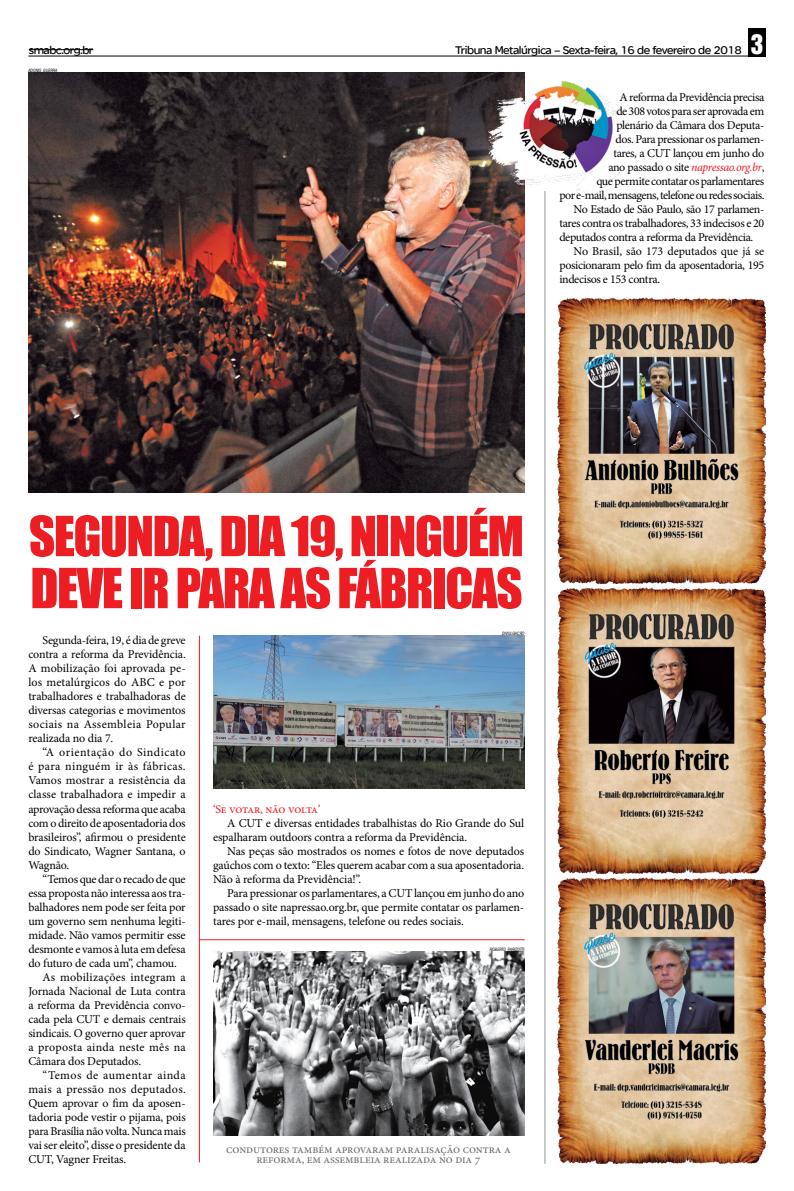
<style>
.page{position:relative;width:794px;height:1191px;background:#fff}
.page>*{position:absolute;margin:0;border:0;box-sizing:border-box;transform-origin:0 0}
.t1{font:51px/52px "Impact";letter-spacing:-.03em;color:#ed1d24}
.t2{font:12px/14px "Minion Pro";letter-spacing:-.02em;color:#000;text-align:justify}
.t3{font:12px/10px "Minion Pro";letter-spacing:-.01em;color:#6d6e71;text-align:center}
.t4{font:12px "SE Optimist Semi";letter-spacing:-.04em;color:#000}
.t5{font:12px "Minion Pro";letter-spacing:-.03em;color:#ed1d24}
.t6{font:italic condensed 4.4px "Swiss 721 BT";color:#000}
.s1{font-family:"Helvetica Inserat";font-size:25px;color:#fff}
.s2{font-style:italic;color:#ed1d24}
</style>
<div class="page">
<img style="left:28px;top:73px;width:496px;height:419px">
<hr style="left:199px;top:635px;width:1px;height:527px;background:#ed1d24">
<hr style="left:199px;top:939px;width:325px;height:1px;background:#ed1d24">
<hr style="left:28px;top:56px;width:737px;height:1px;background:#000">
<div style="left:748px;top:28px;width:17px;height:28px;background:#000"></div>
<hr style="left:29px;top:49px;width:64px;height:1px;background:#000">
<hr style="left:544px;top:191px;width:1px;height:972px;background:#939598">
<img style="left:489px;top:82px;width:135px;height:110px">
<img style="left:558px;top:878px;width:207px;height:285px">
<img style="left:558px;top:588px;width:207px;height:285px">
<img style="left:558px;top:298px;width:207px;height:285px">
<img style="left:213px;top:635px;width:311px;height:153px">
<img style="left:213px;top:951px;width:311px;height:184px">
<p class="t4" style="left:29px;top:43px;width:66px">smabc.org.br</p>
<p class="t4" style="left:455px;top:43px;width:310px">Tribuna Metalúrgica – Sexta-feira, 16 de fevereiro de 2018 <span class="s1">3</span></p>
<p class="t6" style="left:28px;top:68px;width:31px">ADONIS GUERRA</p>
<p class="t2" style="left:619px;top:90px;width:146px">A reforma da Previdência precisa</p>
<p class="t2" style="left:616px;top:104px;width:149px">de 308 votos para ser aprovada em</p>
<p class="t2" style="left:616px;top:118px;width:149px">plenário da Câmara dos Deputa-</p>
<p class="t2" style="left:615px;top:132px;width:151px">dos. Para pressionar os parlamen-</p>
<p class="t2" style="left:613px;top:146px;width:153px">tares, a CUT lançou em junho do</p>
<p class="t2" style="left:608px;top:160px;width:157px">ano passado o site <span class="s2">napressao.org.br</span>,</p>
<p class="t2" style="left:596px;top:174px;width:169px">que permite contatar os parlamentares</p>
<p class="t2" style="left:559px;top:188px;width:207px">por e-mail, mensagens, telefone ou redes sociais.</p>
<p class="t2" style="left:573px;top:202px;width:192px">No Estado de São Paulo, são 17 parlamen-</p>
<p class="t2" style="left:559px;top:216px;width:206px">tares contra os trabalhadores, 33 indecisos e 20</p>
<p class="t2" style="left:559px;top:230px;width:195px">deputados contra a reforma da Previdência.</p>
<p class="t2" style="left:573px;top:244px;width:192px">No Brasil, são 173 deputados que já se</p>
<p class="t2" style="left:559px;top:258px;width:207px">posicionaram pelo fim da aposentadoria, 195</p>
<p class="t2" style="left:559px;top:272px;width:102px">indecisos e 153 contra.</p>
<h1 class="t1" style="left:29px;top:509px;width:496px">SEGUNDA, DIA 19, NINGUÉM<br>DEVE IR PARA AS FÁBRICAS</h1>
<p class="t2" style="left:28px;top:633px;width:159px;text-indent:14px">Segunda-feira, 19, é dia de greve contra a reforma da Previdência.<br>A mobilização foi aprovada pe&shy;los metalúrgicos do ABC e por trabalhadores e trabalhadoras de diversas categorias e movimentos sociais na Assembleia Popular realizada no dia 7.</p>
<p class="t2" style="left:28px;top:745px;width:159px;text-indent:14px">“A orientação do Sindicato é para ninguém ir às fábricas.<br>Vamos mostrar a resistência da classe trabalhadora e impedir a aprovação dessa reforma que acaba com o direito de aposentadoria dos brasileiros”, afirmou o presidente do Sindicato, Wagner Santana, o Wagnão.</p>
<p class="t2" style="left:43px;top:871px;width:145px">“Temos que dar o recado de que</p>
<p class="t2" style="left:28px;top:885px;width:159px">essa proposta não interessa aos tra-</p>
<p class="t2" style="left:28px;top:899px;width:159px">balhadores nem pode ser feita por</p>
<p class="t2" style="left:28px;top:913px;width:159px">um governo sem nenhuma legiti-</p>
<p class="t2" style="left:28px;top:927px;width:159px">midade. Não vamos permitir esse</p>
<p class="t2" style="left:28px;top:941px;width:159px">desmonte e vamos à luta em defesa</p>
<p class="t2" style="left:28px;top:955px;width:150px">do futuro de cada um”, chamou.</p>
<p class="t2" style="left:43px;top:969px;width:145px">As mobilizações integram a</p>
<p class="t2" style="left:28px;top:983px;width:159px">Jornada Nacional de Luta contra</p>
<p class="t2" style="left:28px;top:997px;width:159px">a reforma da Previdência convo-</p>
<p class="t2" style="left:28px;top:1011px;width:159px">cada pela CUT e demais centrais</p>
<p class="t2" style="left:28px;top:1025px;width:159px">sindicais. O governo quer aprovar</p>
<p class="t2" style="left:28px;top:1039px;width:159px">a proposta ainda neste mês na</p>
<p class="t2" style="left:28px;top:1053px;width:114px">Câmara dos Deputados.</p>
<p class="t2" style="left:43px;top:1067px;width:145px">“Temos de aumentar ainda</p>
<p class="t2" style="left:28px;top:1082px;width:159px">mais a pressão nos deputados.</p>
<p class="t2" style="left:28px;top:1096px;width:159px">Quem aprovar o fim da aposen-</p>
<p class="t2" style="left:28px;top:1110px;width:159px">tadoria pode vestir o pijama, pois</p>
<p class="t2" style="left:28px;top:1124px;width:159px">para Brasília não volta. Nunca mais</p>
<p class="t2" style="left:28px;top:1138px;width:159px">vai ser eleito”, disse o presidente da</p>
<p class="t2" style="left:28px;top:1152px;width:99px">CUT, Vagner Freitas.</p>
<p class="t6" style="left:502px;top:630px;width:24px">DIVULGAÇÃO</p>
<p class="t5" style="left:213px;top:801px;width:109px">‘Se votar, não volta’</p>
<p class="t2" style="left:213px;top:816px;width:312px;text-indent:14px">A CUT e diversas entidades trabalhistas do Rio Grande do Sul espalharam outdoors contra a reforma da Previdência.</p>
<p class="t2" style="left:213px;top:844px;width:312px;text-indent:14px">Nas peças são mostrados os nomes e fotos de nove deputados gaúchos com o texto: “Eles querem acabar com a sua aposentadoria.<br>Não à reforma da Previdência!”.</p>
<p class="t2" style="left:213px;top:886px;width:313px;text-indent:14px">Para pressionar os parlamentares, a CUT lançou em junho do ano passado o site napressao.org.br, que permite contatar os parlamen&shy;tares por e-mail, mensagens, telefone ou redes sociais.</p>
<p class="t6" style="left:490px;top:946px;width:36px">ROBERTO PARIZOTTI</p>
<p class="t3" style="left:226px;top:1144px;width:286px">condutores também aprovaram paralisação contra a reforma, em assembleia realizada no dia 7</p>
</div>
